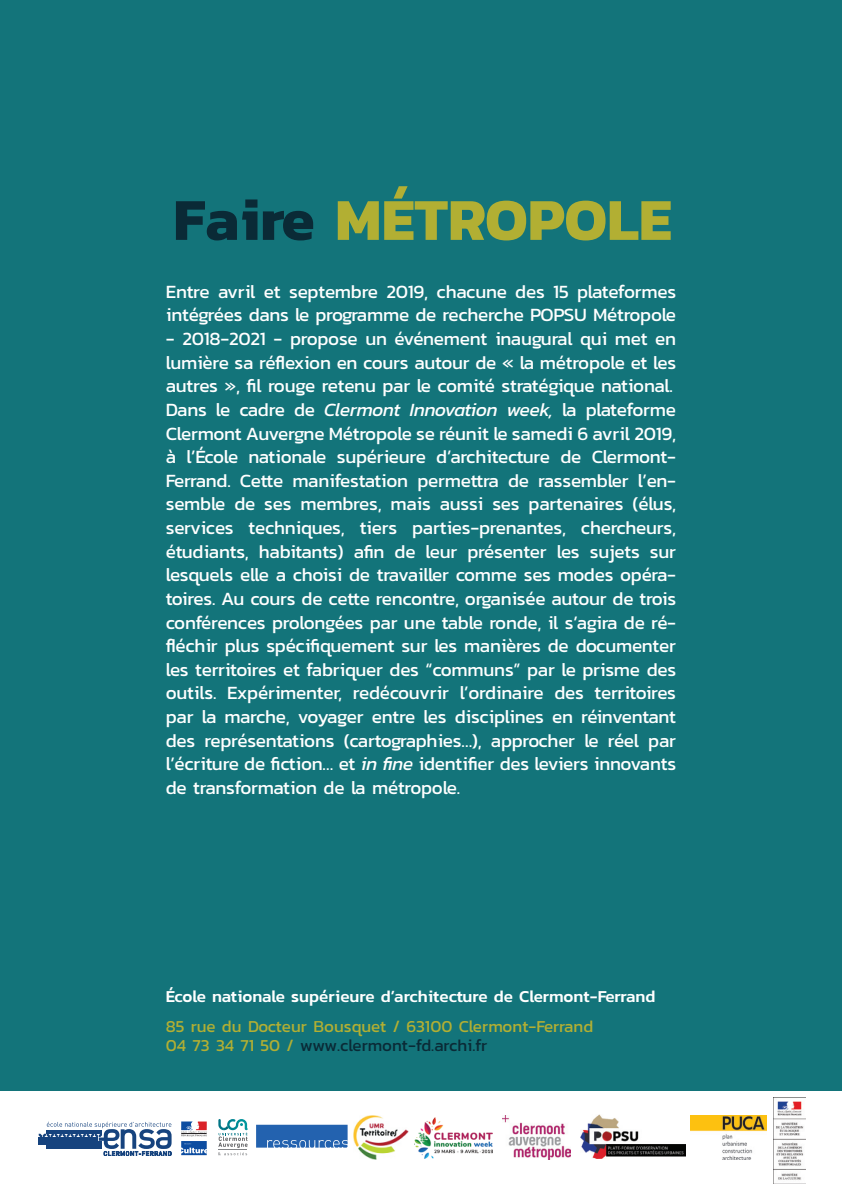
<style>
.page{position:relative;width:842px;height:1191px;background:#fff}
.page>*{position:absolute;margin:0;border:0;box-sizing:border-box;transform-origin:0 0}
.t1{font:700 60px "Kanit";color:#b2af33}
.t2{font:19px/23.6px "Kanit";letter-spacing:-.015em;color:#fff}
.t3{font:17px/19px "Kanit";color:#b2af33}
.t4{font:500 17px "Kanit";color:#fff}
.s1{color:#0a2a36}
.s2{font-style:italic}
</style>
<div class="page">
<div style="left:0;top:0;width:842px;height:1090px;background:#13747a"></div>
<svg style="left:39px;top:1121px;width:133px;height:34px"></svg>
<svg style="left:181px;top:1121px;width:26px;height:34px"></svg>
<img style="left:415px;top:1117px;width:77px;height:41px">
<img style="left:503px;top:1115px;width:68px;height:44px">
<img style="left:581px;top:1114px;width:105px;height:44px">
<img style="left:690px;top:1115px;width:77px;height:44px">
<svg style="left:256px;top:1124px;width:92px;height:23px;background:#3770b6"></svg>
<svg style="left:218px;top:1119px;width:30px;height:36px"></svg>
<img style="left:353px;top:1115px;width:56px;height:44px">
<img style="left:773px;top:1097px;width:33px;height:86px">
<h1 class="t1" style="left:173px;top:173px;width:500px"><span class="s1">Faire</span> MÉTROPOLE</h1>
<p class="t2" style="left:166px;top:279px;width:512px">Entre avril et septembre 2019, chacune des 15 plateformes intégrées dans le programme de recherche POPSU Métropole</p>
<p class="t2" style="left:166px;top:326px;width:512px">- 2018-2021 - propose un événement inaugural qui met en lumière sa réflexion en cours autour de « la métropole et les autres », fil rouge retenu par le comité stratégique national.<br>Dans le cadre de <span class="s2">Clermont Innovation week,</span> la plateforme Clermont Auvergne Métropole se réunit le samedi 6 avril 2019, à l’École nationale supérieure d’architecture de Clermont-Ferrand. Cette manifestation permettra de rassembler l’en&shy;semble de ses membres, mais aussi ses partenaires (élus, services techniques, tiers parties-prenantes, chercheurs, étudiants, habitants) afin de leur présenter les sujets sur lesquels elle a choisi de travailler comme ses modes opéra&shy;toires. Au cours de cette rencontre, organisée autour de trois conférences prolongées par une table ronde, il s’agira de ré&shy;fléchir plus spécifiquement sur les manières de documenter les territoires et fabriquer des “communs” par le prisme des outils. Expérimenter, redécouvrir l’ordinaire des territoires par la marche, voyager entre les disciplines en réinventant des représentations (cartographies…), approcher le réel par l’écriture de fiction… et <span class="s2">in fine</span> identifier des leviers innovants de transformation de la métropole.</p>
<p class="t4" style="left:166px;top:983px;width:491px">École nationale supérieure d’architecture de Clermont-Ferrand</p>
<p class="t3" style="left:166px;top:1016px;width:429px">85 rue du Docteur Bousquet / 63100 Clermont-Ferrand<br>04 73 34 71 50 / <span class="s1">www.clermont-fd.archi.fr</span></p>
</div>
